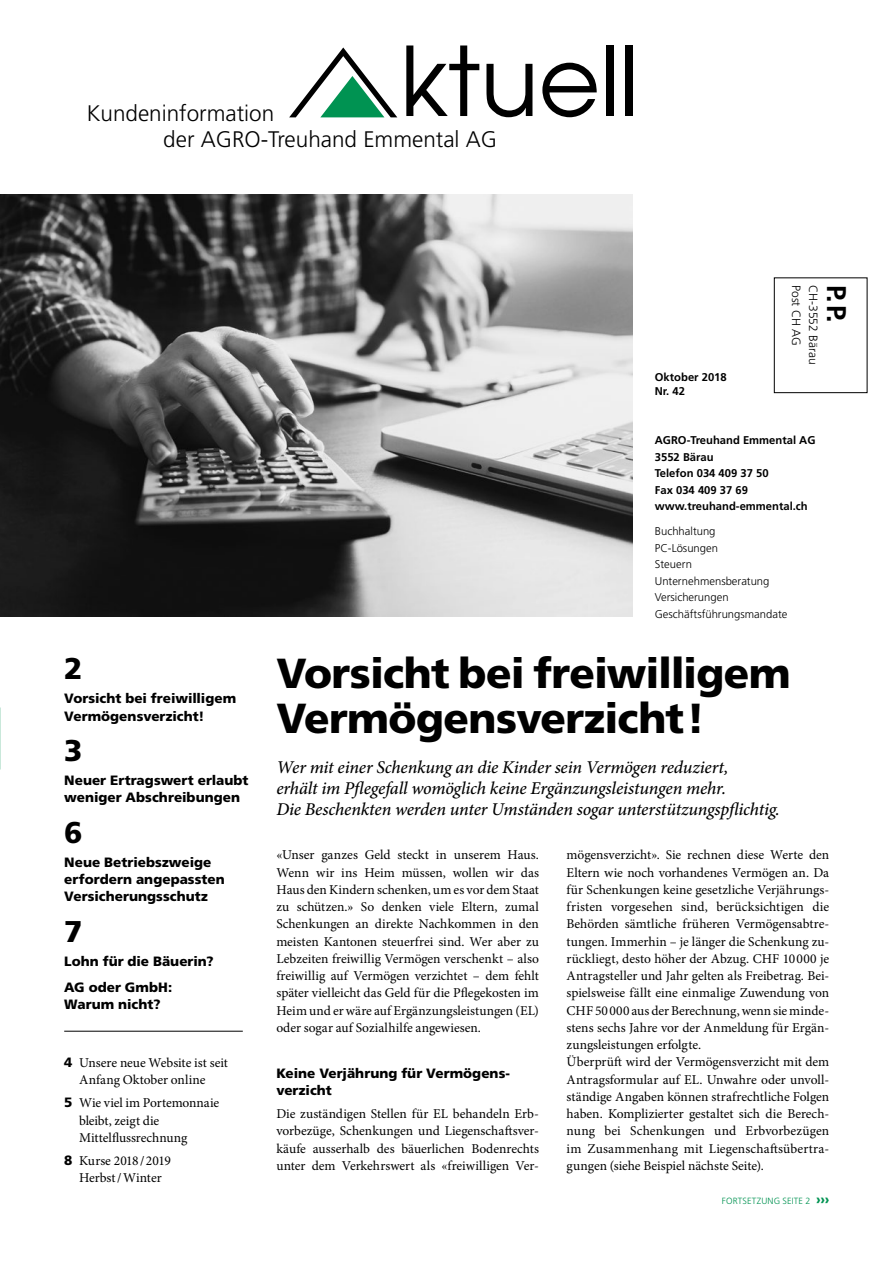
<style>
.page{position:relative;width:893px;height:1263px;background:#fff}
.page>*{position:absolute;margin:0;border:0;box-sizing:border-box;transform-origin:0 0}
.t1{font:900 42px/45px "Frutiger LT Std";letter-spacing:-.015em;color:#000}
.t2{font:900 30px "Frutiger LT Std";color:#000}
.t3{font:700 27px "Frutiger LT Std";color:#000}
.t4{font:300 22.5px/26.1px "Frutiger LT Std";color:#000}
.t5{font:italic 500 18px/21px "Minion Pro";letter-spacing:-.01em;color:#000}
.t6{font:13.5px/17.2px "Minion Pro";color:#000;text-align:center}
.t7{font:900 13.5px/17.2px "Frutiger LT Std";color:#000}
.t8{font:300 12px "Frutiger LT Std";color:#000}
.t9{font:700 11.25px/16.5px "Frutiger LT Std";color:#000}
.t10{font:300 11.25px/16.5px "Frutiger LT Std";color:#000}
.t11{font:300 9px "Frutiger LT Std";letter-spacing:.02em;color:#009352}
.s1{font-family:"Frutiger LT Std";font-weight:900}
.s2{font-weight:900;font-size:13.5px}
</style>
<div class="page">
<svg style="left:289px;top:47px;width:108px;height:70px"></svg>
<svg style="left:406px;top:45px;width:73px;height:71px"></svg>
<svg style="left:486px;top:64px;width:46px;height:53px"></svg>
<svg style="left:542px;top:63px;width:55px;height:54px"></svg>
<div style="left:606px;top:45px;width:7px;height:71px;background:#000"></div>
<div style="left:625px;top:45px;width:7px;height:71px;background:#000"></div>
<div style="left:774px;top:277px;width:93px;height:116px;border:1px solid #000"></div>
<hr style="left:64px;top:1031px;width:179px;height:1px;background:#000">
<img style="left:0;top:195px;width:632px;height:422px">
<h3 class="t4" style="left:163px;top:100px;width:335px;text-indent:-77px">Kundeninformation<br>der AGRO-Treuhand Emmental AG</h3>
<p class="t9" style="left:655px;top:371px;width:73px;line-height:13.5px">Oktober 2018<br>Nr. 42</p>
<p class="t8" style="left:803px;top:285px;width:62px;rotate:90deg">Post CH AG</p>
<p class="t8" style="left:820px;top:285px;width:81px;rotate:90deg">CH-3552 Bärau</p>
<h3 class="t3" style="left:852px;top:285px;width:38px;rotate:90deg">P. P.</h3>
<p class="t9" style="left:655px;top:432px;width:162px">AGRO-Treuhand Emmental AG<br>3552 Bärau<br>Telefon 034 409 37 50<br>Fax 034 409 37 69 www.treuhand-emmental.ch</p>
<p class="t10" style="left:655px;top:523px;width:134px">Buchhaltung<br>PC-Lösungen<br>Steuern<br>Unternehmensberatung<br>Versicherungen<br>Geschäftsführungsmandate</p>
<h2 class="t2" style="left:64px;top:651px;width:20px">2</h2>
<p class="t7" style="left:64px;top:690px;width:173px">Vorsicht bei freiwilligem<br>Vermögensverzicht!</p>
<h2 class="t2" style="left:64px;top:732px;width:20px">3</h2>
<p class="t7" style="left:64px;top:772px;width:186px">Neuer Ertragswert erlaubt weniger Abschreibungen</p>
<h2 class="t2" style="left:64px;top:814px;width:20px">6</h2>
<p class="t7" style="left:64px;top:853px;width:162px">Neue Betriebszweige erfordern angepassten<br>Versicherungsschutz</p>
<h2 class="t2" style="left:64px;top:913px;width:20px">7</h2>
<p class="t7" style="left:64px;top:948px;width:151px;line-height:26px">Lohn für die Bäuerin?<br>AG oder GmbH:</p>
<p class="t7" style="left:64px;top:996px;width:98px">Warum nicht?</p>
<p class="t6" style="left:64px;top:1054px;width:165px"><span class="s1">4</span> Unsere neue Website ist seit<br>Anfang Oktober online</p>
<p class="t6" style="left:79px;top:1094px;width:142px;text-align:left;text-indent:-15px"><span class="s1">5</span> Wie viel im Portemonnaie bleibt, zeigt die<br>Mittelflussrechnung</p>
<p class="t6" style="left:64px;top:1152px;width:108px"><span class="s1">8</span> Kurse 2018/2019<br>Herbst/Winter</p>
<h1 class="t1" style="left:276px;top:651px;width:516px">Vorsicht bei freiwilligem<br>Vermögensverzicht!</h1>
<h3 class="t5" style="left:276px;top:757px;width:505px">Wer mit einer Schenkung an die Kinder sein Vermögen reduziert,<br>erhält im Pflegefall womöglich keine Ergänzungsleistungen mehr.<br>Die Beschenkten werden unter Umständen sogar unterstützungspflichtig.</h3>
<p class="t6" style="left:276px;top:846px;width:264px;text-align:justify">«Unser ganzes Geld steckt in unserem Haus.<br>Wenn wir ins Heim müssen, wollen wir das Haus den Kindern schenken, um es vor dem Staat zu schützen.» So denken viele Eltern, zumal Schenkungen an direkte Nachkommen in den meisten Kantonen steuerfrei sind. Wer aber zu Lebzeiten freiwillig Vermögen verschenkt – also freiwillig auf Vermögen verzichtet – dem fehlt später vielleicht das Geld für die Pflegekosten im Heim und er wäre auf Ergänzungsleistungen (EL) oder sogar auf Sozialhilfe angewiesen.</p>
<p class="t7" style="left:276px;top:1064px;width:235px">Keine Verjährung für Vermögens&shy;verzicht</p>
<p class="t6" style="left:276px;top:1105px;width:264px;text-align:justify">Die zuständigen Stellen für EL behandeln Erb&shy;vorbezüge, Schenkungen und Liegenschaftsver&shy;käufe ausserhalb des bäuerlichen Bodenrechts unter dem Verkehrswert als «freiwilligen Ver-</p>
<p class="t6" style="left:567px;top:846px;width:264px;text-align:left">mögensverzicht». Sie rechnen diese Werte den Eltern wie noch vorhandenes Vermögen an. Da für Schenkungen keine gesetzliche Verjährungs&shy;fristen vorgesehen sind, berücksichtigen die Behörden sämtliche früheren Vermögensabtre&shy;tungen. Immerhin – je länger die Schenkung zu&shy;rückliegt, desto höher der Abzug. CHF 10000 je Antragsteller und Jahr gelten als Freibetrag. Bei&shy;spielsweise fällt eine einmalige Zuwendung von CHF 50000 aus der Berechnung, wenn sie minde&shy;stens sechs Jahre vor der Anmeldung für Ergän&shy;zungsleistungen erfolgte.<br>Überprüft wird der Vermögensverzicht mit dem Antragsformular auf EL. Unwahre oder unvoll&shy;ständige Angaben können strafrechtliche Folgen haben. Komplizierter gestaltet sich die Berech&shy;nung bei Schenkungen und Erbvorbezügen im Zusammenhang mit Liegenschaftsübertra&shy;gungen (siehe Beispiel nächste Seite).</p>
<p class="t11" style="left:722px;top:1196px;width:109px">FORTSETZUNG SEITE 2 <span class="s2">›››</span></p>
</div>
